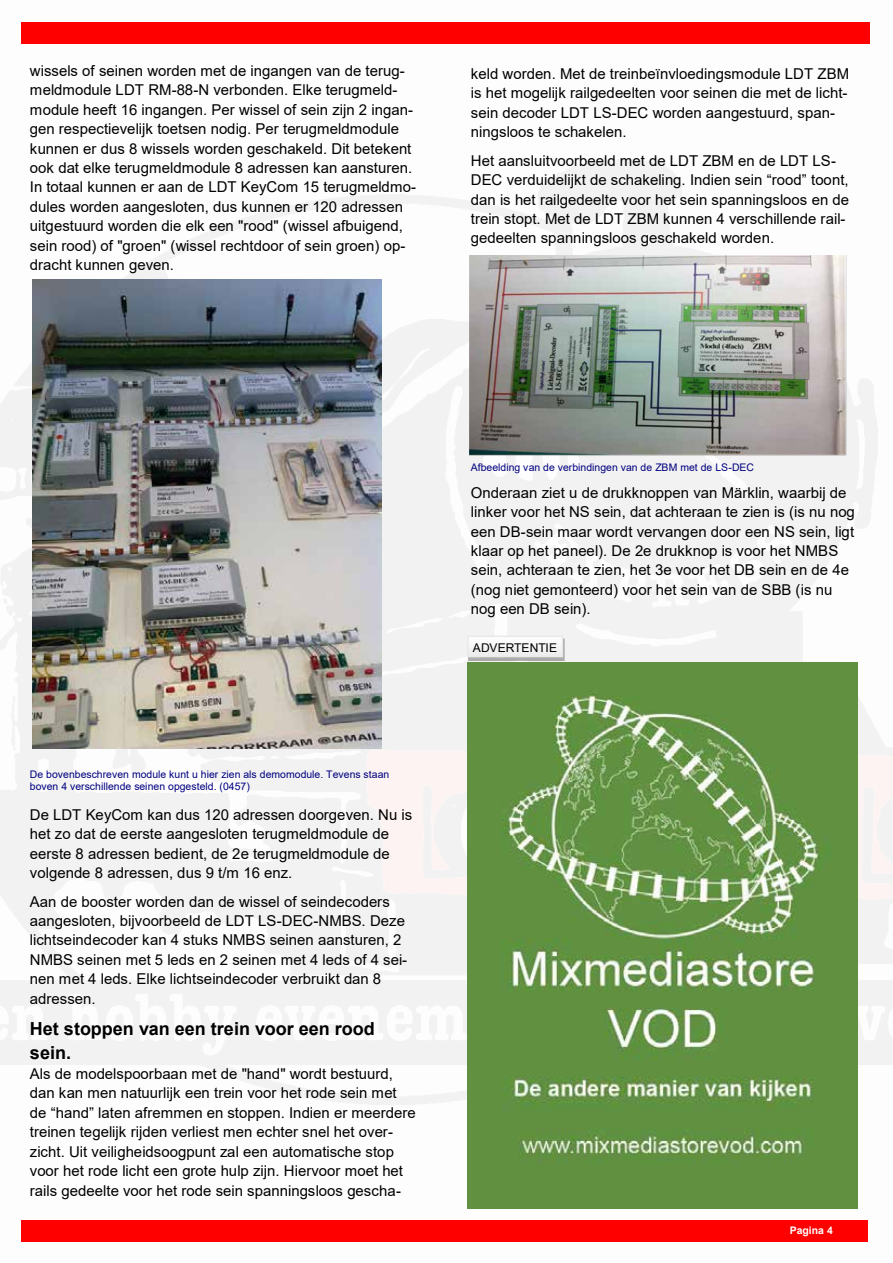
<style>
.page{position:relative;width:893px;height:1263px;background:#fff}
.page>*{position:absolute;margin:0;border:0;box-sizing:border-box;transform-origin:0 0}
.t1{font:700 18px/23.4px "Arial";color:#000}
.t2{font:15px/19.5px "Arial";color:#000}
.t3{font:12px "Arial";color:#000}
.t4{font:10.5px/11.6px "Arial";color:#000080}
.t5{font:700 10.5px "Arial";letter-spacing:-.005em;color:#fff}
</style>
<div class="page">
<img style="left:0;top:159px;width:893px;height:1062px">
<div style="left:21px;top:22px;width:849px;height:22px;background:#f00"></div>
<img style="left:468px;top:638px;width:97px;height:22px">
<div style="left:468px;top:636px;width:94px;height:21px;background:#f5f5f5"></div>
<div style="left:467px;top:636px;width:96px;height:21px;border:2px solid #e9e9e9"></div>
<div style="left:21px;top:1221px;width:847px;height:21px;background:#f00"></div>
<img style="left:32px;top:280px;width:350px;height:468px">
<img style="left:468px;top:662px;width:390px;height:546px">
<img style="left:470px;top:256px;width:377px;height:200px">
<p class="t2" style="left:30px;top:61px;width:388px">wissels of seinen worden met de ingangen van de terug&shy;meldmodule LDT RM-88-N verbonden. Elke terugmeld&shy;module heeft 16 ingangen. Per wissel of sein zijn 2 ingan&shy;gen respectievelijk toetsen nodig. Per terugmeldmodule kunnen er dus 8 wissels worden geschakeld. Dit betekent ook dat elke terugmeldmodule 8 adressen kan aansturen.<br>In totaal kunnen er aan de LDT KeyCom 15 terugmeldmo&shy;dules worden aangesloten, dus kunnen er 120 adressen uitgestuurd worden die elk een "rood" (wissel afbuigend, sein rood) of "groen" (wissel rechtdoor of sein groen) op&shy;dracht kunnen geven.</p>
<p class="t2" style="left:471px;top:64px;width:380px">keld worden. Met de treinbeïnvloedingsmodule LDT ZBM is het mogelijk railgedeelten voor seinen die met de licht&shy;sein decoder LDT LS-DEC worden aangestuurd, span&shy;ningsloos te schakelen.</p>
<p class="t2" style="left:471px;top:151px;width:380px">Het aansluitvoorbeeld met de LDT ZBM en de LDT LS-DEC verduidelijkt de schakeling. Indien sein “rood” toont, dan is het railgedeelte voor het sein spanningsloos en de trein stopt. Met de LDT ZBM kunnen 4 verschillende rail&shy;gedeelten spanningsloos geschakeld worden.</p>
<p class="t4" style="left:30px;top:769px;width:361px">De bovenbeschreven module kunt u hier zien als demomodule. Tevens staan boven 4 verschillende seinen opgesteld. (0457)</p>
<p class="t2" style="left:30px;top:805px;width:384px">De LDT KeyCom kan dus 120 adressen doorgeven. Nu is het zo dat de eerste aangesloten terugmeldmodule de eerste 8 adressen bedient, de 2e terugmeldmodule de volgende 8 adressen, dus 9 t/m 16 enz.</p>
<p class="t2" style="left:30px;top:891px;width:379px">Aan de booster worden dan de wissel of seindecoders aangesloten, bijvoorbeeld de LDT LS-DEC-NMBS. Deze lichtseindecoder kan 4 stuks NMBS seinen aansturen, 2<br>NMBS seinen met 5 leds en 2 seinen met 4 leds of 4 sei&shy;nen met 4 leds. Elke lichtseindecoder verbruikt dan 8 adressen.</p>
<p class="t1" style="left:30px;top:1017px;width:346px">Het stoppen van een trein voor een rood sein.</p>
<p class="t2" style="left:30px;top:1064px;width:387px">Als de modelspoorbaan met de "hand" wordt bestuurd, dan kan men natuurlijk een trein voor het rode sein met de “hand” laten afremmen en stoppen. Indien er meerdere treinen tegelijk rijden verliest men echter snel het over&shy;zicht. Uit veiligheidsoogpunt zal een automatische stop voor het rode licht een grote hulp zijn. Hiervoor moet het rails gedeelte voor het rode sein spanningsloos gescha-</p>
<p class="t4" style="left:471px;top:462px;width:285px">Afbeelding van de verbindingen van de ZBM met de LS-DEC</p>
<p class="t2" style="left:471px;top:483px;width:385px">Onderaan ziet u de drukknoppen van Märklin, waarbij de linker voor het NS sein, dat achteraan te zien is (is nu nog een DB-sein maar wordt vervangen door een NS sein, ligt klaar op het paneel). De 2e drukknop is voor het NMBS sein, achteraan te zien, het 3e voor het DB sein en de 4e (nog niet gemonteerd) voor het sein van de SBB (is nu nog een DB sein).</p>
<p class="t3" style="left:473px;top:639px;width:86px">ADVERTENTIE</p>
<p class="t5" style="left:790px;top:1223px;width:45px">Pagina 4</p>
</div>
